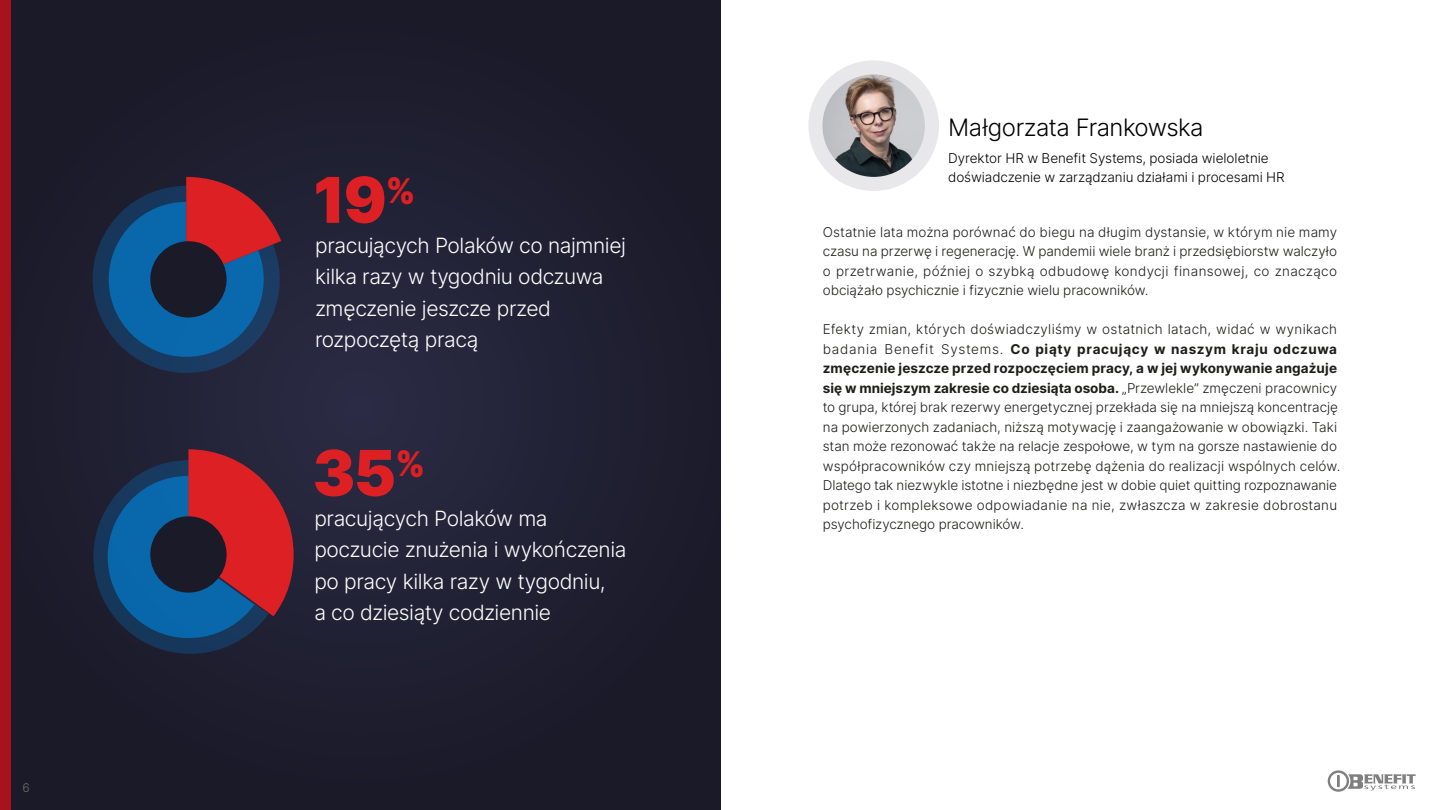
<style>
.page{position:relative;width:1440px;height:810px;background:#fff}
.page>*{position:absolute;margin:0;border:0;box-sizing:border-box;transform-origin:0 0}
.t1{font:900 63.15px "Inter";color:#dc2024}
.t2{font:300 24px "Inter";letter-spacing:-.02em;color:#000}
.t3{font:300 21px/31.5px "Inter";letter-spacing:-.02em;color:#fff}
.t4{font:300 13.5px/19.5px "Inter";color:#1d1d1b;text-align:justify}
.t5{font:300 13.5px/19.5px "Inter";letter-spacing:-.005em;color:#000}
.t6{font:300 12px "Inter";color:#706f6f}
.s1{font-weight:700}
</style>
<div class="page">
<svg style="left:10px;top:0;width:710px;height:810px;background:#1e1e2f"></svg>
<div style="left:0;top:0;width:10px;height:810px;background:#a8121d"></div>
<svg style="left:1328px;top:770px;width:88px;height:22px"></svg>
<div style="left:808px;top:60px;width:131px;height:131px;background:#e8e8ea;border-radius:65px"></div>
<img style="left:822px;top:74px;width:103px;height:103px;border-radius:51px">
<svg style="left:93px;top:177px;width:188px;height:196px;background:#343f65"></svg>
<svg style="left:93px;top:449px;width:201px;height:205px;background:#4e3857"></svg>
<div style="left:150px;top:516px;width:77px;height:77px;background:#1a1a29;border-radius:50%"></div>
<div style="left:150px;top:241px;width:77px;height:76px;background:#1a1a29;border-radius:50%"></div>
<p class="t6" style="left:22px;top:779px;width:9px">6</p>
<h1 class="t1" style="left:314px;top:154px;width:104px">19<sup>%</sup></h1>
<h3 class="t3" style="left:315px;top:229px;width:312px">pracujących Polaków co najmniej kilka razy w tygodniu odczuwa zmęczenie jeszcze przed rozpoczętą pracą</h3>
<h1 class="t1" style="left:313px;top:427px;width:114px">35<sup>%</sup></h1>
<h3 class="t3" style="left:314px;top:502px;width:314px">pracujących Polaków ma poczucie znużenia i wykończenia po pracy kilka razy w tygodniu,<br>a co dziesiąty codziennie</h3>
<h2 class="t2" style="left:948px;top:110px;width:257px">Małgorzata Frankowska</h2>
<p class="t5" style="left:948px;top:148px;width:338px">Dyrektor HR w Benefit Systems, posiada wieloletnie doświadczenie w zarządzaniu działami i procesami HR</p>
<p class="t4" style="left:823px;top:222px;width:516px">Ostatnie lata można porównać do biegu na długim dystansie, w którym nie mamy czasu na przerwę i regenerację. W pandemii wiele branż i przedsiębiorstw walczyło o przetrwanie, później o szybką odbudowę kondycji finansowej, co znacząco obciążało psychicznie i fizycznie wielu pracowników.</p>
<p class="t4" style="left:823px;top:319px;width:519px;text-align:left">Efekty zmian, których doświadczyliśmy w ostatnich latach, widać w wynikach badania Benefit Systems. <span class="s1">Co piąty pracujący w naszym kraju odczuwa zmęczenie jeszcze przed rozpoczęciem pracy, a w jej wykonywanie angażuje się w mniejszym zakresie co dziesiąta osoba.</span> „Przewlekle” zmęczeni pracownicy to grupa, której brak rezerwy energetycznej przekłada się na mniejszą koncentrację na powierzonych zadaniach, niższą motywację i zaangażowanie w obowiązki. Taki stan może rezonować także na relacje zespołowe, w tym na gorsze nastawienie do współpracowników czy mniejszą potrzebę dążenia do realizacji wspólnych celów.<br>Dlatego tak niezwykle istotne i niezbędne jest w dobie quiet quitting rozpoznawanie potrzeb i kompleksowe odpowiadanie na nie, zwłaszcza w zakresie dobrostanu psychofizycznego pracowników.</p>
</div>
